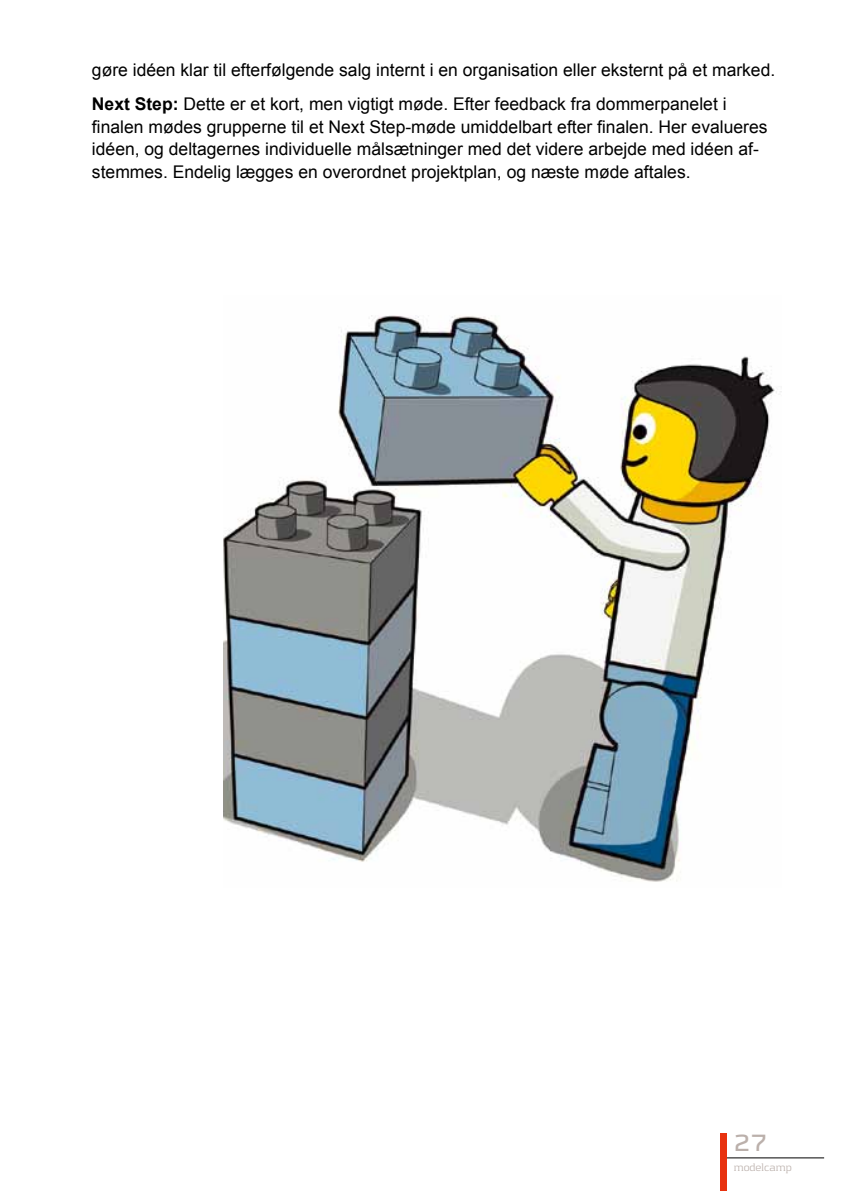
<style>
.page{position:relative;width:844px;height:1191px;background:#fff}
.page>*{position:absolute;margin:0;border:0;box-sizing:border-box;transform-origin:0 0}
.t1{font:700 24.5px "Kontrapunkt";color:#bbb0ab}
.t2{font:17.5px/22.4px "Arial";color:#000}
.t3{font:300 11.38px "Kontrapunkt";color:#bbb0ab}
.s1{font-weight:700}
</style>
<div class="page">
<hr style="left:723px;top:1157px;width:100px;height:1px;background:#000">
<div style="left:720px;top:1133px;width:6px;height:58px;background:#e8320f"></div>
<img style="left:223px;top:315px;width:558px;height:567px">
<p class="t2" style="left:92px;top:52px;width:684px;line-height:34.6px">gøre idéen klar til efterfølgende salg internt i en organisation eller eksternt på et marked.<br><span class="s1">Next Step:</span> Dette er et kort, men vigtigt møde. Efter feedback fra dommerpanelet i</p>
<p class="t2" style="left:92px;top:116px;width:676px">finalen mødes grupperne til et Next Step-møde umiddelbart efter finalen. Her evalueres idéen, og deltagernes individuelle målsætninger med det videre arbejde med idéen af&shy;stemmes. Endelig lægges en overordnet projektplan, og næste møde aftales.</p>
<h1 class="t1" style="left:733px;top:1128px;width:35px">27</h1>
<p class="t3" style="left:733px;top:1160px;width:60px">modelcamp</p>
</div>
